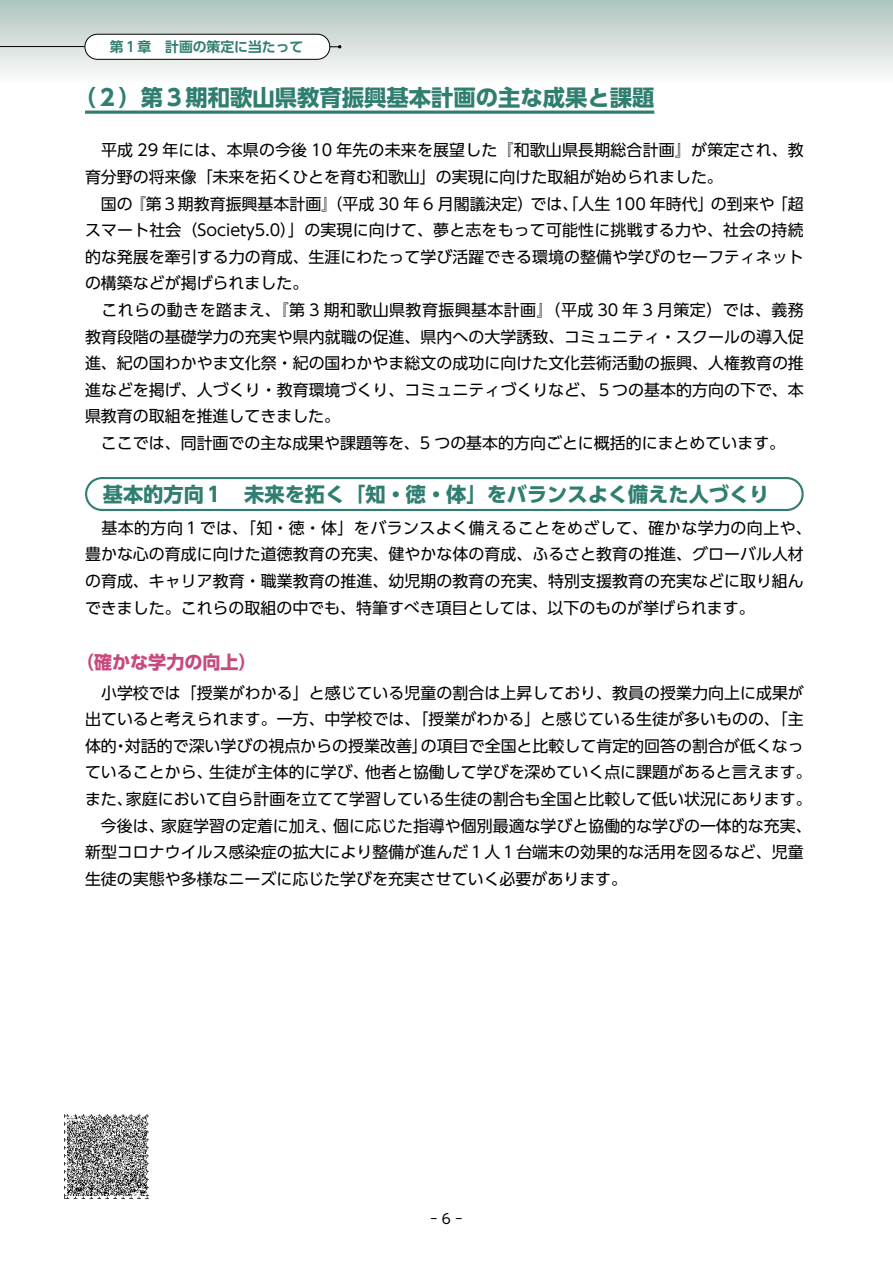
<style>
.page{position:relative;width:893px;height:1263px;background:#fff}
.page>*{position:absolute;margin:0;border:0;box-sizing:border-box;transform-origin:0 0}
.t1{font:700 22.35px "UD Shin Go Pro";color:#307e70}
.t2{font:700 20.25px "UD Shin Go Pro";color:#307e70}
.t3{font:700 18px "UD Shin Go Pro";color:#c74a7e}
.t4{font:15.9px/26.5px "UD Shin Go Pro";color:#000}
.t5{font:700 13.8px "UD Shin Go Pro De";color:#307e70}
.t6{font:13.8px "UD Shin Go Pro";color:#000}
</style>
<div class="page">
<div style="left:0;top:0;width:893px;height:85px;background:linear-gradient(to bottom,#aec3bd,#fffdfd)"></div>
<div style="left:85px;top:34px;width:245px;height:25px;background:#fff;border-radius:13px"></div>
<div style="left:85px;top:34px;width:245px;height:26px;border:1px solid #000;border-radius:13px"></div>
<hr style="left:0;top:46px;width:85px;height:1px;background:#000">
<svg style="left:330px;top:45px;width:11px;height:3px"></svg>
<hr style="left:85px;top:111px;width:569px;height:3px;background:#307e70">
<div style="left:85px;top:477px;width:719px;height:34px;border:2px solid #307e70;border-radius:16px"></div>
<img style="left:64px;top:1114px;width:85px;height:85px">
<p class="t5" style="left:110px;top:36px;width:195px">第１章　計画の策定に当たって</p>
<h1 class="t1" style="left:74px;top:79px;width:582px">（２）第３期和歌山県教育振興基本計画の主な成果と課題</h1>
<p class="t4" style="left:85px;top:137px;width:720px">　平成 29 年には、本県の今後 10 年先の未来を展望した『和歌山県長期総合計画』が策定され、教育分野の将来像「未来を拓くひとを育む和歌山」の実現に向けた取組が始められました。<br>　国の『第３期教育振興基本計画』（平成 30 年 6 月閣議決定）では、「人生 100 年時代」の到来や「超スマート社会（Society5.0）」の実現に向けて、夢と志をもって可能性に挑戦する力や、社会の持続的な発展を牽引する力の育成、生涯にわたって学び活躍できる環境の整備や学びのセーフティネットの構築などが掲げられました。<br>　これらの動きを踏まえ、『第 3 期和歌山県教育振興基本計画』（平成 30 年 3 月策定）では、義務教育段階の基礎学力の充実や県内就職の促進、県内への大学誘致、コミュニティ・スクールの導入促進、紀の国わかやま文化祭・紀の国わかやま総文の成功に向けた文化芸術活動の振興、人権教育の推進などを掲げ、人づくり・教育環境づくり、コミュニティづくりなど、５つの基本的方向の下で、本県教育の取組を推進してきました。<br>　ここでは、同計画での主な成果や課題等を、5 つの基本的方向ごとに概括的にまとめています。</p>
<p class="t2" style="left:103px;top:477px;width:668px">基本的方向１　未来を拓く「知・徳・体」をバランスよく備えた人づくり</p>
<p class="t4" style="left:85px;top:514px;width:728px">　基本的方向１では、「知・徳・体」をバランスよく備えることをめざして、確かな学力の向上や、豊かな心の育成に向けた道徳教育の充実、健やかな体の育成、ふるさと教育の推進、グローバル人材の育成、キャリア教育・職業教育の推進、幼児期の教育の充実、特別支援教育の充実などに取り組んできました。これらの取組の中でも、特筆すべき項目としては、以下のものが挙げられます。</p>
<p class="t3" style="left:76px;top:647px;width:182px">（確かな学力の向上）</p>
<p class="t4" style="left:85px;top:679px;width:728px">　小学校では「授業がわかる」と感じている児童の割合は上昇しており、教員の授業力向上に成果が出ていると考えられます。一方、中学校では、「授業がわかる」と感じている生徒が多いものの、「主体的・対話的で深い学びの視点からの授業改善」の項目で全国と比較して肯定的回答の割合が低くなっていることから、生徒が主体的に学び、他者と協働して学びを深めていく点に課題があると言えます。また、家庭において自ら計画を立てて学習している生徒の割合も全国と比較して低い状況にあります。　今後は、家庭学習の定着に加え、個に応じた指導や個別最適な学びと協働的な学びの一体的な充実、新型コロナウイルス感染症の拡大により整備が進んだ１人１台端末の効果的な活用を図るなど、児童生徒の実態や多様なニーズに応じた学びを充実させていく必要があります。</p>
<p class="t6" style="left:430px;top:1208px;width:34px">-6-</p>
</div>
